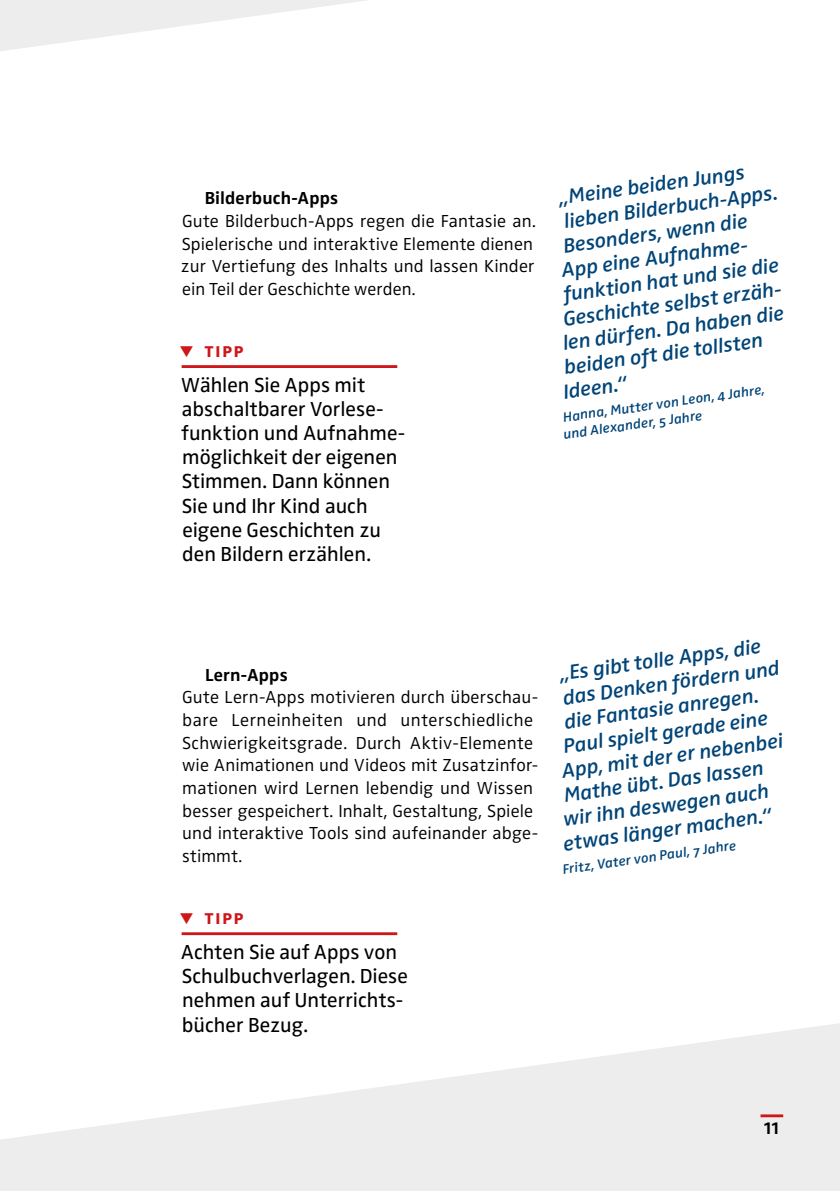
<style>
.page{position:relative;width:840px;height:1191px;background:#fff}
.page>*{position:absolute;margin:0;border:0;box-sizing:border-box;transform-origin:0 0}
.t1{font:italic 600 21px "Zwo OT";color:#004478}
.t2{font:21px/24px "Zwo OT";color:#000}
.t3{font:300 18px/22.6px "Zwo OT";letter-spacing:.01em;color:#000}
.t4{font:700 18px "Zwo OT";letter-spacing:.01em;color:#000}
.t5{font:italic 600 14px/17px "Zwo OT";color:#004478}
.s1{font-weight:700;font-size:17.4px;color:#cd1719}
.s2{font-weight:700;color:#cd1719}
</style>
<div class="page">
<svg style="left:0;top:1023px;width:839px;height:168px;fill:#ededed"></svg>
<svg style="left:0;top:0;width:367px;height:51px;fill:#ededed"></svg>
<hr style="left:181px;top:365px;width:216px;height:3px;background:#cd1719">
<hr style="left:181px;top:932px;width:216px;height:3px;background:#cd1719">
<hr style="left:760px;top:1114px;width:22px;height:3px;background:#cd1719">
<p class="t4" style="left:205px;top:188px;width:135px">Bilderbuch-Apps</p>
<p class="t3" style="left:181px;top:210px;width:356px">Gute Bilderbuch-Apps regen die Fantasie an.<br>Spielerische und interaktive Elemente dienen zur Vertiefung des Inhalts und lassen Kinder ein Teil der Geschichte werden.</p>
<p class="t2" style="left:179px;top:332px;width:187px;line-height:35.4px"><span class="s1">▼</span> <span class="s2">tipp<br></span>Wählen Sie Apps mit</p>
<p class="t2" style="left:181px;top:398px;width:225px">abschaltbarer Vorlese&shy;funktion und Aufnahme&shy;möglichkeit der eigenen<br>Stimmen. Dann können<br>Sie und Ihr Kind auch eigene Geschichten zu den Bildern erzählen.</p>
<p class="t1" style="left:556px;top:186px;width:189px;rotate:-8deg">„Meine beiden Jungs</p>
<p class="t1" style="left:562px;top:209px;width:217px;rotate:-8deg">lieben Bilderbuch-Apps.</p>
<p class="t1" style="left:561px;top:234px;width:187px;rotate:-8deg">Besonders, wenn die</p>
<p class="t1" style="left:559px;top:258px;width:192px;rotate:-8deg">App eine Aufnahme-</p>
<p class="t1" style="left:561px;top:282px;width:218px;rotate:-8deg">funktion hat und sie die</p>
<p class="t1" style="left:561px;top:307px;width:224px;rotate:-8deg">Geschichte selbst erzäh-</p>
<p class="t1" style="left:561px;top:331px;width:224px;rotate:-8deg">len dürfen. Da haben die</p>
<p class="t1" style="left:562px;top:355px;width:202px;rotate:-8deg">beiden oft die tollsten</p>
<p class="t1" style="left:561px;top:380px;width:66px;rotate:-8deg">Ideen.“</p>
<p class="t5" style="left:559px;top:409px;width:207px;rotate:-8deg">Hanna, Mutter von Leon, 4 Jahre, und Alexander, 5 Jahre</p>
<p class="t4" style="left:205px;top:664px;width:84px">Lern-Apps</p>
<p class="t3" style="left:182px;top:686px;width:357px">Gute Lern-Apps motivieren durch überschau&shy;bare Lerneinheiten und unterschiedliche Schwierigkeitsgrade. Durch Aktiv-Elemente wie Animationen und Videos mit Zusatzinfor&shy;mationen wird Lernen lebendig und Wissen besser gespeichert. Inhalt, Gestaltung, Spiele und interaktive Tools sind aufeinander abge&shy;stimmt.</p>
<p class="t2" style="left:179px;top:899px;width:219px;line-height:35.4px"><span class="s1">▼</span> <span class="s2">tipp<br></span>Achten Sie auf Apps von</p>
<p class="t2" style="left:182px;top:964px;width:227px">Schulbuchverlagen. Diese nehmen auf Unterrichts&shy;bücher Bezug.</p>
<p class="t1" style="left:557px;top:662px;width:205px;rotate:-8deg">„Es gibt tolle Apps, die</p>
<p class="t1" style="left:561px;top:686px;width:220px;rotate:-8deg">das Denken fördern und</p>
<p class="t1" style="left:562px;top:710px;width:197px;rotate:-8deg">die Fantasie anregen.</p>
<p class="t1" style="left:561px;top:734px;width:207px;rotate:-8deg">Paul spielt gerade eine</p>
<p class="t1" style="left:560px;top:759px;width:225px;rotate:-8deg">App, mit der er nebenbei</p>
<p class="t1" style="left:562px;top:783px;width:203px;rotate:-8deg">Mathe übt. Das lassen</p>
<p class="t1" style="left:561px;top:807px;width:209px;rotate:-8deg">wir ihn deswegen auch</p>
<p class="t1" style="left:561px;top:831px;width:212px;rotate:-8deg">etwas länger machen.“</p>
<p class="t5" style="left:561px;top:861px;width:176px;rotate:-8deg">Fritz, Vater von Paul, 7 Jahre</p>
<p class="t4" style="left:763px;top:1117px;width:17px">11</p>
</div>
